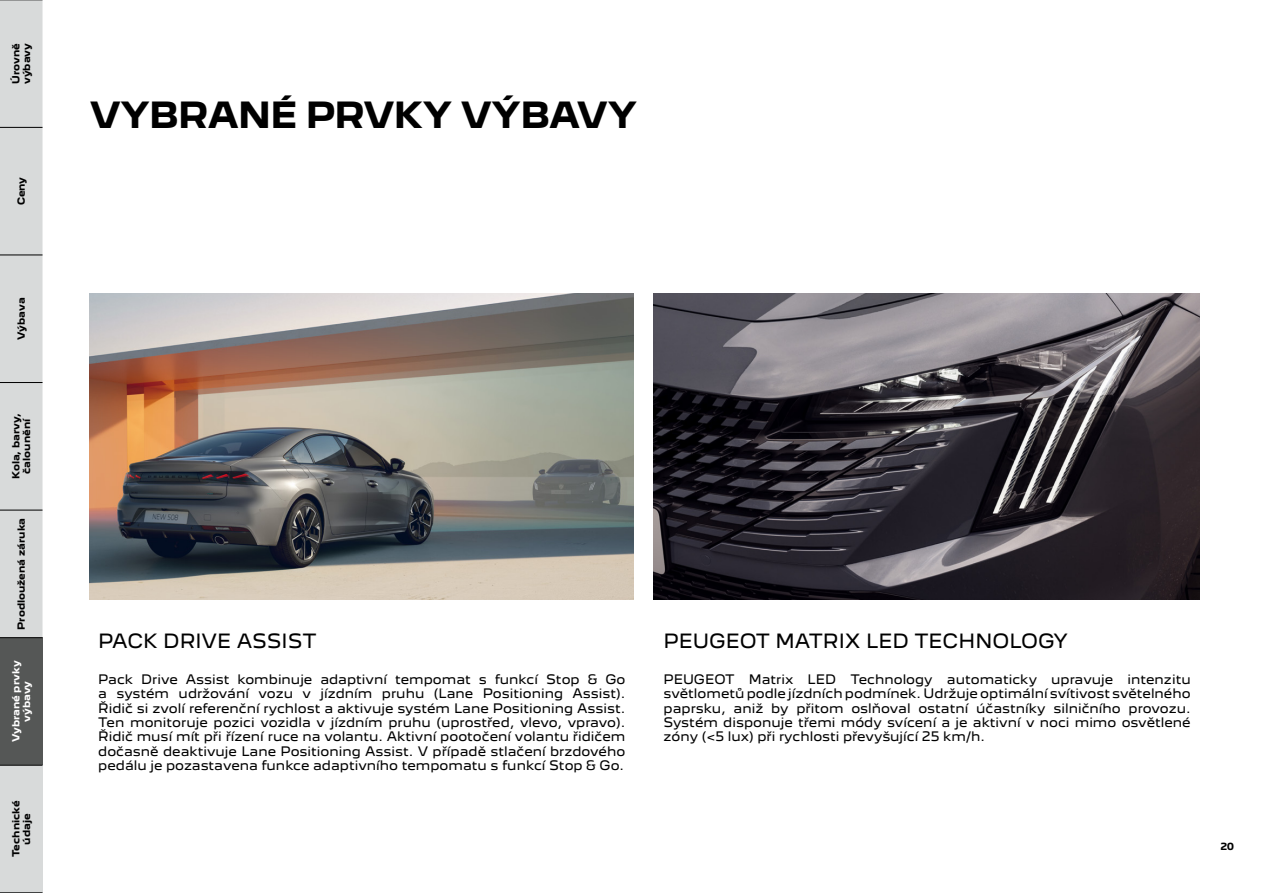
<style>
.page{position:relative;width:1263px;height:893px;background:#fff}
.page>*{position:absolute;margin:0;border:0;box-sizing:border-box;transform-origin:0 0}
.t1{font:700 33px "Peugeot New";letter-spacing:-.02em;color:#000}
.t2{font:18px "Peugeot New";color:#000}
.t3{font:12px/14.4px "Peugeot New";color:#000;text-align:justify}
.t4{font:700 9px/10.8px "Peugeot New";color:#000;text-align:center}
.t5{font:700 9px/10.8px "Peugeot New";color:#fff;text-align:center}
</style>
<div class="page">
<img style="left:654px;top:293px;width:545px;height:307px">
<img style="left:90px;top:293px;width:544px;height:307px">
<div style="left:0;top:765px;width:43px;height:128px;background:#d8dada"></div>
<div style="left:0;top:638px;width:43px;height:127px;background:#555756"></div>
<div style="left:0;top:1px;width:43px;height:636px;background:#d8dada"></div>
<hr style="left:0;top:892px;width:43px;height:1px;background:#000">
<hr style="left:0;top:765px;width:43px;height:1px;background:#000">
<hr style="left:0;top:637px;width:43px;height:1px;background:#000">
<hr style="left:0;top:510px;width:43px;height:1px;background:#000">
<hr style="left:0;top:382px;width:43px;height:1px;background:#000">
<hr style="left:0;top:255px;width:43px;height:1px;background:#000">
<hr style="left:0;top:127px;width:43px;height:1px;background:#000">
<hr style="left:0;top:0;width:43px;height:1px;background:#000">
<p class="t4" style="left:10px;top:84px;width:43px;text-align:left;rotate:-90deg">Úrovně výbavy</p>
<p class="t4" style="left:15px;top:205px;width:30px;rotate:-90deg">Ceny</p>
<p class="t4" style="left:15px;top:340px;width:44px;rotate:-90deg">Výbava</p>
<p class="t4" style="left:10px;top:479px;width:67px;rotate:-90deg">Kola, barvy, čalounění</p>
<p class="t4" style="left:15px;top:630px;width:113px;rotate:-90deg">Prodloužená záruka</p>
<p class="t5" style="left:10px;top:742px;width:83px;rotate:-90deg">Vybrané prvky výbavy</p>
<p class="t4" style="left:10px;top:857px;width:58px;rotate:-90deg">Technické údaje</p>
<h1 class="t1" style="left:90px;top:87px;width:549px">VYBRANÉ PRVKY VÝBAVY</h1>
<h2 class="t2" style="left:98px;top:626px;width:220px">PACK DRIVE ASSIST</h2>
<p class="t3" style="left:98px;top:671px;width:529px">Pack Drive Assist kombinuje adaptivní tempomat s funkcí Stop &amp; Go a systém udržování vozu v jízdním pruhu (Lane Positioning Assist).<br>Řidič si zvolí referenční rychlost a aktivuje systém Lane Positioning Assist.<br>Ten monitoruje pozici vozidla v jízdním pruhu (uprostřed, vlevo, vpravo).<br>Řidič musí mít při řízení ruce na volantu. Aktivní pootočení volantu řidičem dočasně deaktivuje Lane Positioning Assist. V případě stlačení brzdového pedálu je pozastavena funkce adaptivního tempomatu s funkcí Stop &amp; Go.</p>
<h2 class="t2" style="left:664px;top:626px;width:406px">PEUGEOT MATRIX LED TECHNOLOGY</h2>
<p class="t3" style="left:664px;top:671px;width:529px">PEUGEOT Matrix LED Technology automaticky upravuje intenzitu světlometů podle jízdních podmínek. Udržuje optimální svítivost světelného paprsku, aniž by přitom oslňoval ostatní účastníky silničního provozu.<br>Systém disponuje třemi módy svícení a je aktivní v noci mimo osvětlené zóny (&lt;5 lux) při rychlosti převyšující 25 km/h.</p>
<p class="t4" style="left:1220px;top:841px;width:15px">20</p>
</div>
